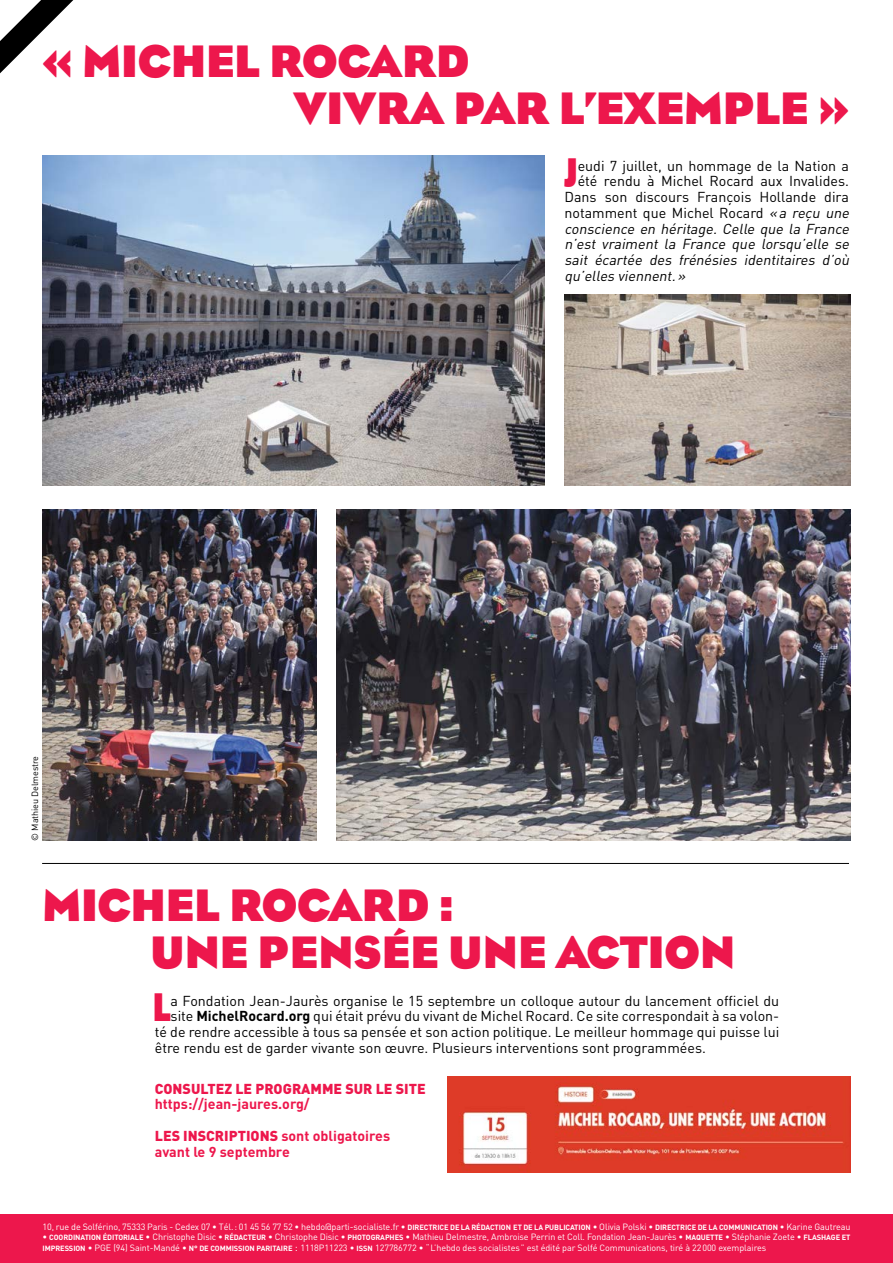
<style>
.page{position:relative;width:893px;height:1263px;background:#fff}
.page>*{position:absolute;margin:0;border:0;box-sizing:border-box;transform-origin:0 0}
.t1{font:700 46.5px/46.5px "Bureau Eagle";letter-spacing:-.01em;color:#ed174c}
.t2{font:700 40.8px "Bureau Eagle";color:#ed174c;scale:.79 1}
.t3{font:14.25px "DIN";color:#000}
.t4{font:italic 14.25px "DIN";color:#000}
.t5{font:700 14.25px/15.8px "DIN";color:#ed174c}
.t6{font:900 14.25px "DIN";color:#ed174c}
.t7{font:500 10.5px "DIN Cond";color:#fff}
.t8{font:9px "DIN";letter-spacing:-.01em;color:#fff}
.t9{font:9px "DIN";letter-spacing:-.01em;color:#000}
.t10{font:700 7.5px "DIN";letter-spacing:-.01em;color:#fff}
.s1{font-style:italic}
.s2{font-weight:700}
.s3{font-weight:900}
.s4{font-weight:700;font-size:7.5px}
.s5{font-weight:400;font-size:9px}
.s6{font-size:10.5px}
</style>
<div class="page">
<div style="left:0;top:1214px;width:893px;height:49px;background:#ed174c"></div>
<hr style="left:42px;top:863px;width:807px;height:1px;background:#000">
<img style="left:42px;top:155px;width:502px;height:331px">
<img style="left:337px;top:510px;width:514px;height:330px">
<img style="left:42px;top:510px;width:275px;height:330px">
<img style="left:564px;top:295px;width:287px;height:191px">
<svg style="left:0;top:0;width:73px;height:73px"></svg>
<img style="left:447px;top:1076px;width:404px;height:97px">
<h1 class="t1" style="left:293px;top:39px;width:557px;text-indent:-251px">« MICHEL ROCARD<br>VIVRA PAR L’EXEMPLE »</h1>
<p class="t9" style="left:29px;top:840px;width:86px;rotate:-90deg">© Mathieu Delmestre</p>
<h2 class="t2" style="left:564px;top:150px;width:16px">J</h2>
<p class="t3" style="left:578px;top:157px;width:273px">eudi 7 juillet, un hommage de la Nation a</p>
<p class="t3" style="left:578px;top:172px;width:273px">été rendu à Michel Rocard aux Invalides.</p>
<p class="t3" style="left:564px;top:188px;width:286px">Dans son discours François Hollande dira</p>
<p class="t3" style="left:564px;top:204px;width:289px">notamment que Michel Rocard <span class="s1">«a reçu une</span></p>
<p class="t4" style="left:564px;top:220px;width:289px">conscience en héritage. Celle que la France</p>
<p class="t4" style="left:564px;top:235px;width:289px">n’est vraiment la France que lorsqu’elle se</p>
<p class="t4" style="left:564px;top:251px;width:289px">sait écartée des frénésies identitaires d’où</p>
<p class="t4" style="left:564px;top:267px;width:125px">qu’elles viennent.»</p>
<h1 class="t1" style="left:150px;top:882px;width:587px;text-indent:-108px">MICHEL ROCARD :<br>UNE PENSÉE UNE ACTION</h1>
<h2 class="t2" style="left:153px;top:985px;width:25px">L</h2>
<p class="t3" style="left:171px;top:991px;width:610px">a Fondation Jean-Jaurès organise le 15 septembre un colloque autour du lancement officiel du</p>
<p class="t3" style="left:171px;top:1007px;width:610px">site <span class="s2">MICHELROCARD.ORG</span> qui était prévu du vivant de Michel Rocard. Ce site correspondait à sa volon-</p>
<p class="t3" style="left:155px;top:1023px;width:626px">té de rendre accessible à tous sa pensée et son action politique. Le meilleur hommage qui puisse lui</p>
<p class="t3" style="left:155px;top:1039px;width:553px">être rendu est de garder vivante son œuvre. Plusieurs interventions sont programmées.</p>
<p class="t6" style="left:155px;top:1079px;width:272px">CONSULTEZ LE PROGRAMME SUR LE SITE</p>
<p class="t5" style="left:155px;top:1096px;width:156px">HTTPS://JEAN-JAURES.ORG/</p>
<p class="t5" style="left:155px;top:1127px;width:237px"><span class="s3">LES INSCRIPTIONS</span> SONT OBLIGATOIRES<br>AVANT LE 9 SEPTEMBRE</p>
<p class="t8" style="left:43px;top:1221px;width:395px">10, rue de Solférino, 75333 Paris - Cedex 07 • Tél.: 01 45 56 77 52 • hebdo@parti-socialiste.fr • <span class="s4">DIRECTRICE</span></p>
<p class="t10" style="left:450px;top:1222px;width:402px">DE LA RÉDACTION ET DE LA PUBLICATION <span class="s5">• Olivia Polski •</span> DIRECTRICE DE LA COMMUNICATION <span class="s5">• Karine Gautreau</span></p>
<p class="t10" style="left:43px;top:1232px;width:321px"><span class="s5">•</span> COORDINATION ÉDITORIALE <span class="s5">• Christophe Disic •</span> RÉDACTEUR <span class="s5">• Christophe Disic •</span> PHOTOGRA</p>
<p class="t8" style="left:385px;top:1231px;width:447px"><span class="s4">PHES</span> • Mathieu Delmestre, Ambroise Perrin et Coll. Fondation Jean-Jaurès • <span class="s4">MAQUETTE</span> • Stéphanie Zoete • <span class="s4">FLASHAGE</span></p>
<p class="t10" style="left:842px;top:1232px;width:5px">ET</p>
<p class="t10" style="left:43px;top:1243px;width:19px">IMPRESSION</p>
<p class="t8" style="left:88px;top:1242px;width:274px">• PGE (94) Saint-Mandé • <span class="s4">N° DE COMMISSION PARITAIRE</span> <span class="s6">:</span> 1118P11223 • <span class="s4">ISSN</span></p>
<p class="t8" style="left:375px;top:1242px;width:392px">127786772 • “L’hebdo des socialistes” est édité par Solfé Communications, tiré à 22000 exemplaires</p>
<p class="t7" style="left:444px;top:1244px;width:6px">8</p>
</div>
